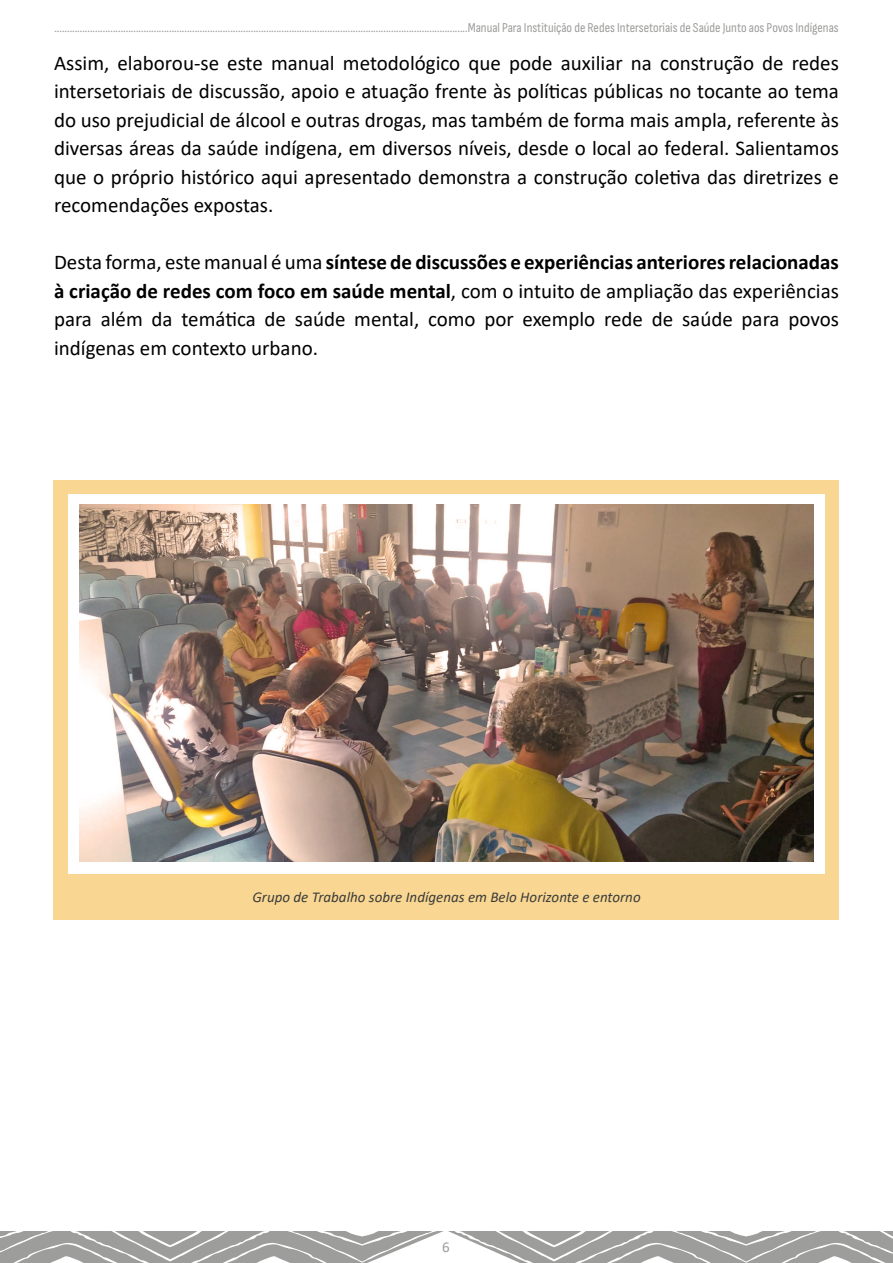
<style>
.page{position:relative;width:893px;height:1263px;background:#fff}
.page>*{position:absolute;margin:0;border:0;box-sizing:border-box;transform-origin:0 0}
.t1{font:21px/28.5px "Calibri";color:#000;text-align:justify}
.t2{font:italic 15px "Calibri";color:#3c3c3b}
.t3{font:15px "Calibri";color:#9d9d9c}
.t4{font:13.5px "Sofia Sans Condensed";color:#9d9d9c}
.s1{font-weight:700}
</style>
<div class="page">
<svg style="left:0;top:1231px;width:893px;height:32px"></svg>
<div style="left:54px;top:480px;width:785px;height:439px;background:#f9d792"></div>
<div style="left:68px;top:494px;width:757px;height:380px;background:#fff"></div>
<img style="left:79px;top:504px;width:734px;height:357px">
<p class="t4" style="left:54px;top:21px;width:786px">..................................................................................................................................................................Manual Para Instituição de Redes Intersetoriais de Saúde Junto aos Povos Indígenas</p>
<p class="t1" style="left:54px;top:48px;width:786px">Assim, elaborou-se este manual metodológico que pode auxiliar na construção de redes intersetoriais de discussão, apoio e atuação frente às políticas públicas no tocante ao tema do uso prejudicial de álcool e outras drogas, mas também de forma mais ampla, referente às diversas áreas da saúde indígena, em diversos níveis, desde o local ao federal. Salientamos que o próprio histórico aqui apresentado demonstra a construção coletiva das diretrizes e recomendações expostas.</p>
<p class="t1" style="left:54px;top:247px;width:786px">Desta forma, este manual é uma <span class="s1">síntese de discussões e experiências anteriores relacionadas à criação de redes com foco em saúde mental</span>, com o intuito de ampliação das experiências para além da temática de saúde mental, como por exemplo rede de saúde para povos indígenas em contexto urbano.</p>
<p class="t2" style="left:252px;top:887px;width:390px">Grupo de Trabalho sobre Indígenas em Belo Horizonte e entorno</p>
<p class="t3" style="left:442px;top:1236px;width:9px">6</p>
</div>
